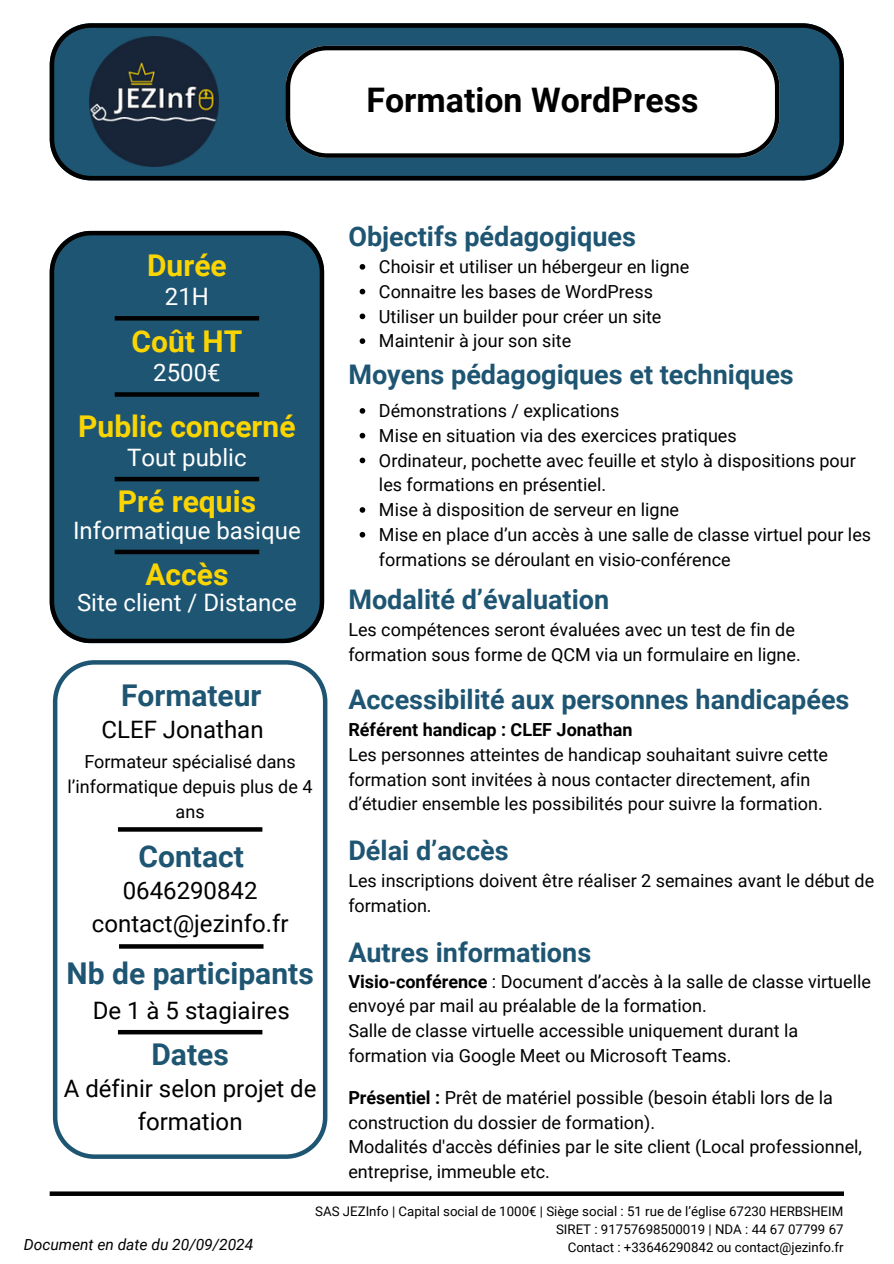
<style>
.page{position:relative;width:894px;height:1264px;background:#fff}
.page>*{position:absolute;margin:0;border:0;box-sizing:border-box;transform-origin:0 0}
.t1{font:700 33.9px "Roboto";color:#000}
.t2{font:700 30px "Roboto";color:#fbd502}
.t3{font:700 30px "Roboto";color:#1e5572}
.t4{font:700 27px "Roboto";color:#1e5572}
.t5{font:24px/32.7px "Roboto";color:#000;text-align:center}
.t6{font:24px "Roboto";color:#fff}
.t7{font:18px/24.8px "Roboto";color:#000}
.t8{font:italic 15.6px "Roboto";color:#000}
.t9{font:13.35px "Roboto";color:#000}
.s1{font-weight:700}
</style>
<div class="page">
<svg style="left:50px;top:23px;width:793px;height:157px;background:#204d64"></svg>
<img style="left:89px;top:37px;width:130px;height:129px">
<svg style="left:285px;top:46px;width:494px;height:112px"></svg>
<svg style="left:50px;top:231px;width:274px;height:411px;background:#1f526e"></svg>
<hr style="left:115px;top:316px;width:144px;height:4px;background:#000">
<div style="left:115px;top:392px;width:144px;height:5px;background:#000"></div>
<hr style="left:115px;top:477px;width:144px;height:4px;background:#000">
<svg style="left:53px;top:660px;width:274px;height:498px"></svg>
<svg style="left:118px;top:827px;width:144px;height:4px"></svg>
<svg style="left:119px;top:944px;width:144px;height:4px"></svg>
<div style="left:118px;top:1029px;width:144px;height:5px;background:#000"></div>
<div style="left:115px;top:549px;width:144px;height:5px;background:#000"></div>
<svg style="left:359px;top:264px;width:6px;height:6px"></svg>
<svg style="left:359px;top:289px;width:6px;height:5px"></svg>
<svg style="left:359px;top:313px;width:6px;height:6px"></svg>
<svg style="left:359px;top:338px;width:6px;height:6px"></svg>
<svg style="left:359px;top:408px;width:6px;height:6px"></svg>
<svg style="left:359px;top:433px;width:6px;height:5px"></svg>
<svg style="left:359px;top:457px;width:6px;height:6px"></svg>
<svg style="left:359px;top:507px;width:6px;height:6px"></svg>
<svg style="left:359px;top:532px;width:6px;height:5px"></svg>
<svg style="left:50px;top:1191px;width:793px;height:4px;background:#1c1c1c"></svg>
<h1 class="t1" style="left:366px;top:80px;width:333px">Formation WordPress</h1>
<h4 class="t2" style="left:147px;top:248px;width:81px">Durée</h4>
<h2 class="t6" style="left:165px;top:283px;width:46px">21H</h2>
<h4 class="t2" style="left:131px;top:324px;width:112px">Coût HT</h4>
<h2 class="t6" style="left:153px;top:359px;width:69px">2500€</h2>
<h4 class="t2" style="left:78px;top:408px;width:219px">Public concerné</h4>
<h2 class="t6" style="left:127px;top:444px;width:121px">Tout public</h2>
<h4 class="t2" style="left:118px;top:484px;width:140px">Pré requis</h4>
<h2 class="t6" style="left:73px;top:516px;width:229px">Informatique basique</h2>
<p class="t2" style="left:145px;top:557px;width:85px">Accès</p>
<p class="t6" style="left:77px;top:589px;width:221px">Site client / Distance</p>
<h5 class="t3" style="left:121px;top:678px;width:142px">Formateur</h5>
<h2 class="t5" style="left:101px;top:713px;width:163px">CLEF Jonathan</h2>
<h4 class="t7" style="left:68px;top:750px;width:246px;text-align:center">Formateur spécialisé dans l’informatique depuis plus de 4 ans</h4>
<h2 class="t3" style="left:138px;top:839px;width:107px">Contact</h2>
<h2 class="t5" style="left:92px;top:874px;width:198px">0646290842 contact@jezinfo.fr</h2>
<h4 class="t3" style="left:67px;top:956px;width:248px">Nb de participants</h4>
<h4 class="t5" style="left:93px;top:994px;width:198px">De 1 à 5 stagiaires</h4>
<h4 class="t3" style="left:151px;top:1037px;width:79px">Dates</h4>
<h2 class="t5" style="left:64px;top:1072px;width:254px">A définir selon projet de formation</h2>
<p class="t4" style="left:348px;top:221px;width:289px">Objectifs pédagogiques</p>
<p class="t7" style="left:379px;top:254px;width:311px">Choisir et utiliser un hébergeur en ligne</p>
<h2 class="t7" style="left:379px;top:279px;width:275px">Connaitre les bases de WordPress</h2>
<p class="t7" style="left:379px;top:304px;width:284px">Utiliser un builder pour créer un site</p>
<p class="t7" style="left:379px;top:329px;width:194px">Maintenir à jour son site</p>
<p class="t4" style="left:348px;top:359px;width:447px">Moyens pédagogiques et techniques</p>
<p class="t7" style="left:379px;top:398px;width:242px">Démonstrations / explications</p>
<p class="t7" style="left:379px;top:423px;width:359px">Mise en situation via des exercices pratiques</p>
<h2 class="t7" style="left:379px;top:448px;width:478px">Ordinateur, pochette avec feuille et stylo à dispositions pour les formations en présentiel.</h2>
<p class="t7" style="left:379px;top:497px;width:301px">Mise à disposition de serveur en ligne</p>
<h2 class="t7" style="left:379px;top:522px;width:493px">Mise en place d’un accès à une salle de classe virtuel pour les formations se déroulant en visio-conférence</h2>
<h5 class="t4" style="left:348px;top:584px;width:262px">Modalité d’évaluation</h5>
<h2 class="t7" style="left:348px;top:617px;width:454px">Les compétences seront évaluées avec un test de fin de formation sous forme de QCM via un formulaire en ligne.</h2>
<p class="t4" style="left:348px;top:684px;width:502px">Accessibilité aux personnes handicapées</p>
<h2 class="t7" style="left:348px;top:717px;width:481px"><span class="s1">Référent handicap : CLEF Jonathan<br></span>Les personnes atteintes de handicap souhaitant suivre cette formation sont invitées à nous contacter directement, afin d’étudier ensemble les possibilités pour suivre la formation.</h2>
<h5 class="t4" style="left:348px;top:835px;width:162px">Délai d’accès</h5>
<p class="t7" style="left:348px;top:868px;width:527px">Les inscriptions doivent être réaliser 2 semaines avant le début de formation.</p>
<h5 class="t4" style="left:348px;top:937px;width:244px">Autres informations</h5>
<p class="t7" style="left:348px;top:969px;width:524px"><span class="s1">Visio-conférence</span> : Document d’accès à la salle de classe virtuelle envoyé par mail au préalable de la formation.</p>
<p class="t7" style="left:348px;top:1018px;width:451px">Salle de classe virtuelle accessible uniquement durant la formation via Google Meet ou Microsoft Teams.</p>
<p class="t7" style="left:348px;top:1085px;width:486px"><span class="s1">Présentiel :</span> Prêt de matériel possible (besoin établi lors de la construction du dossier de formation).</p>
<p class="t7" style="left:348px;top:1134px;width:515px">Modalités d'accès définies par le site client (Local professionnel, entreprise, immeuble etc.</p>
<h6 class="t8" style="left:24px;top:1235px;width:231px">Document en date du 20/09/2024</h6>
<h2 class="t9" style="left:315px;top:1203px;width:529px">SAS JEZInfo | Capital social de 1000€ | Siège social : 51 rue de l’église 67230 HERBSHEIM</h2>
<h3 class="t9" style="left:556px;top:1221px;width:289px">SIRET : 91757698500019 | NDA : 44 67 07799 67</h3>
<h2 class="t9" style="left:567px;top:1239px;width:277px">Contact : +33646290842 ou contact@jezinfo.fr</h2>
</div>
